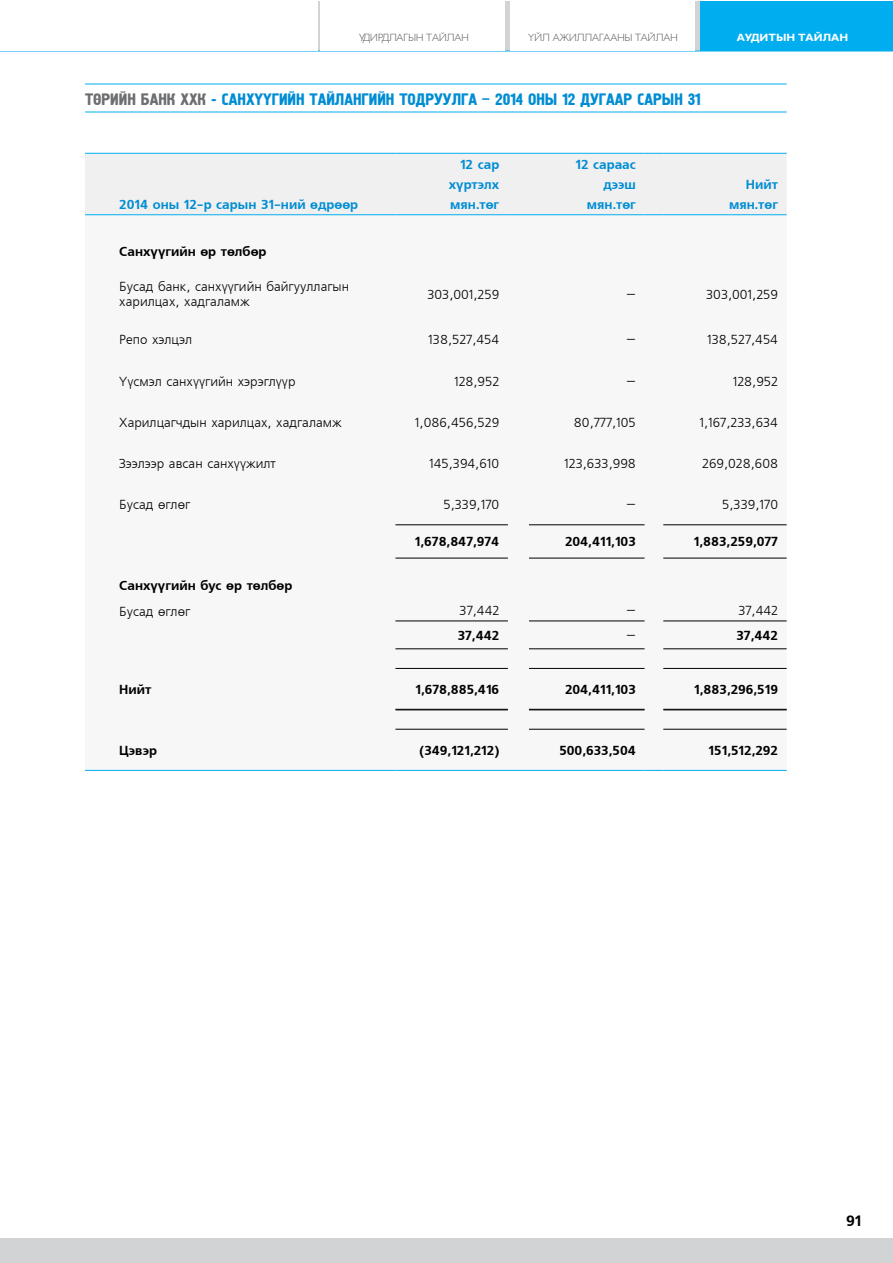
<style>
.page{position:relative;width:893px;height:1263px;background:#fff}
.page>*{position:absolute;margin:0;border:0;box-sizing:border-box;transform-origin:0 0}
.t1{font:16.5px "Mogul Hermes";color:#008dd3}
.t2{font:700 15px "Mogul Freeset";color:#000}
.t3{font:13.05px/14.4px "Mogul Freeset";color:#000}
.t4{font:700 13.05px "Mogul Freeset";color:#000}
.t5{font:700 13.05px "Mogul Freeset";color:#008dd3}
.t6{font:10.5px "Mogul Gals";color:#58595b}
.t7{font:700 10.5px "Mogul Gals";color:#fff}
.s1{color:#6d6e71}
</style>
<div class="page">
<hr style="left:0;top:51px;width:893px;height:1px;background:#00aeef">
<div style="left:700px;top:1px;width:193px;height:49px;background:#00aeef"></div>
<div style="left:0;top:1239px;width:893px;height:24px;background:#d1d3d4"></div>
<svg style="left:85px;top:215px;width:702px;height:555px"></svg>
<hr style="left:395px;top:524px;width:113px;height:1px;background:#000">
<hr style="left:395px;top:558px;width:113px;height:1px;background:#000">
<hr style="left:529px;top:524px;width:116px;height:1px;background:#000">
<hr style="left:529px;top:558px;width:116px;height:1px;background:#000">
<hr style="left:663px;top:524px;width:124px;height:1px;background:#000">
<hr style="left:663px;top:558px;width:124px;height:1px;background:#000">
<hr style="left:395px;top:620px;width:113px;height:1px;background:#000">
<hr style="left:395px;top:648px;width:113px;height:1px;background:#000">
<hr style="left:529px;top:620px;width:116px;height:1px;background:#000">
<hr style="left:529px;top:648px;width:116px;height:1px;background:#000">
<hr style="left:663px;top:620px;width:124px;height:1px;background:#000">
<hr style="left:663px;top:648px;width:124px;height:1px;background:#000">
<hr style="left:395px;top:668px;width:113px;height:1px;background:#000">
<hr style="left:529px;top:668px;width:116px;height:1px;background:#000">
<hr style="left:663px;top:668px;width:124px;height:1px;background:#000">
<hr style="left:395px;top:709px;width:113px;height:1px;background:#000">
<hr style="left:395px;top:710px;width:113px;height:1px;background:#000">
<hr style="left:529px;top:709px;width:116px;height:1px;background:#000">
<hr style="left:529px;top:710px;width:116px;height:1px;background:#000">
<hr style="left:663px;top:709px;width:124px;height:1px;background:#000">
<hr style="left:663px;top:710px;width:124px;height:1px;background:#000">
<hr style="left:395px;top:729px;width:113px;height:1px;background:#000">
<hr style="left:529px;top:729px;width:116px;height:1px;background:#000">
<hr style="left:663px;top:729px;width:124px;height:1px;background:#000">
<hr style="left:85px;top:770px;width:310px;height:1px;background:#00aeef">
<hr style="left:395px;top:770px;width:113px;height:1px;background:#00aeef">
<svg style="left:508px;top:770px;width:21px;height:1px"></svg>
<hr style="left:529px;top:770px;width:116px;height:1px;background:#00aeef">
<svg style="left:645px;top:770px;width:18px;height:1px"></svg>
<hr style="left:663px;top:770px;width:124px;height:1px;background:#00aeef">
<div style="left:85px;top:153px;width:702px;height:62px;background:#f0f0f1"></div>
<hr style="left:663px;top:214px;width:124px;height:1px;background:#00aeef">
<hr style="left:85px;top:112px;width:702px;height:1px;background:#00aeef">
<hr style="left:85px;top:84px;width:702px;height:1px;background:#00aeef">
<p class="t6" style="left:359px;top:32px;width:111px">УДИРДЛАГЫН ТАЙЛАН</p>
<p class="t6" style="left:528px;top:32px;width:151px">ҮЙЛ АЖИЛЛАГААНЫ ТАЙЛАН</p>
<p class="t7" style="left:737px;top:32px;width:113px">АУДИТЫН ТАЙЛАН</p>
<p class="t1" style="left:85px;top:90px;width:617px"><span class="s1">ТӨРИЙН БАНК ХХК</span> - САНХҮҮГИЙН ТАЙЛАНГИЙН ТОДРУУЛГА – 2014 ОНЫ 12 ДУГААР САРЫН 31</p>
<p class="t5" style="left:460px;top:157px;width:41px">12 сар</p>
<p class="t5" style="left:575px;top:157px;width:62px">12 сараас</p>
<p class="t5" style="left:449px;top:177px;width:52px">хүртэлх</p>
<p class="t5" style="left:603px;top:177px;width:34px">дээш</p>
<p class="t5" style="left:746px;top:177px;width:34px">Нийт</p>
<p class="t5" style="left:119px;top:197px;width:240px">2014 оны 12-р сарын 31-ний өдрөөр</p>
<p class="t5" style="left:450px;top:197px;width:50px">мян.төг</p>
<p class="t5" style="left:587px;top:197px;width:50px">мян.төг</p>
<p class="t5" style="left:729px;top:197px;width:50px">мян.төг</p>
<p class="t4" style="left:119px;top:244px;width:149px">Санхүүгийн өр төлбөр</p>
<p class="t3" style="left:119px;top:280px;width:231px">Бусад банк, санхүүгийн байгууллагын харилцах, хадгаламж</p>
<p class="t3" style="left:427px;top:288px;width:73px">303,001,259</p>
<p class="t3" style="left:626px;top:288px;width:11px">–</p>
<p class="t3" style="left:706px;top:288px;width:73px">303,001,259</p>
<p class="t3" style="left:119px;top:333px;width:74px">Репо хэлцэл</p>
<p class="t3" style="left:428px;top:333px;width:72px">138,527,454</p>
<p class="t3" style="left:626px;top:333px;width:11px">–</p>
<p class="t3" style="left:707px;top:333px;width:72px">138,527,454</p>
<p class="t3" style="left:119px;top:375px;width:178px">Үүсмэл санхүүгийн хэрэглүүр</p>
<p class="t3" style="left:454px;top:375px;width:47px">128,952</p>
<p class="t3" style="left:626px;top:375px;width:11px">–</p>
<p class="t3" style="left:733px;top:375px;width:47px">128,952</p>
<p class="t3" style="left:119px;top:416px;width:224px">Харилцагчдын харилцах, хадгаламж</p>
<p class="t3" style="left:415px;top:416px;width:86px">1,086,456,529</p>
<p class="t3" style="left:574px;top:416px;width:63px">80,777,105</p>
<p class="t3" style="left:699px;top:416px;width:80px">1,167,233,634</p>
<p class="t3" style="left:119px;top:457px;width:158px">Зээлээр авсан санхүүжилт</p>
<p class="t3" style="left:429px;top:457px;width:72px">145,394,610</p>
<p class="t3" style="left:564px;top:457px;width:73px">123,633,998</p>
<p class="t3" style="left:702px;top:457px;width:77px">269,028,608</p>
<p class="t3" style="left:119px;top:498px;width:72px">Бусад өглөг</p>
<p class="t3" style="left:443px;top:498px;width:57px">5,339,170</p>
<p class="t3" style="left:626px;top:498px;width:11px">–</p>
<p class="t3" style="left:722px;top:498px;width:57px">5,339,170</p>
<p class="t4" style="left:415px;top:534px;width:86px">1,678,847,974</p>
<p class="t4" style="left:565px;top:534px;width:72px">204,411,103</p>
<p class="t4" style="left:694px;top:534px;width:86px">1,883,259,077</p>
<p class="t4" style="left:119px;top:578px;width:175px">Санхүүгийн бус өр төлбөр</p>
<p class="t3" style="left:119px;top:604px;width:72px">Бусад өглөг</p>
<p class="t3" style="left:460px;top:604px;width:41px">37,442</p>
<p class="t3" style="left:626px;top:604px;width:11px">–</p>
<p class="t3" style="left:738px;top:604px;width:41px">37,442</p>
<p class="t4" style="left:458px;top:628px;width:43px">37,442</p>
<p class="t3" style="left:626px;top:629px;width:11px">–</p>
<p class="t4" style="left:736px;top:628px;width:43px">37,442</p>
<p class="t4" style="left:119px;top:682px;width:34px">Нийт</p>
<p class="t4" style="left:415px;top:682px;width:85px">1,678,885,416</p>
<p class="t4" style="left:565px;top:682px;width:72px">204,411,103</p>
<p class="t4" style="left:694px;top:682px;width:85px">1,883,296,519</p>
<p class="t4" style="left:119px;top:743px;width:39px">Цэвэр</p>
<p class="t4" style="left:419px;top:743px;width:81px">(349,121,212)</p>
<p class="t4" style="left:559px;top:743px;width:78px">500,633,504</p>
<p class="t4" style="left:709px;top:743px;width:71px">151,512,292</p>
<p class="t2" style="left:846px;top:1212px;width:17px">91</p>
</div>
